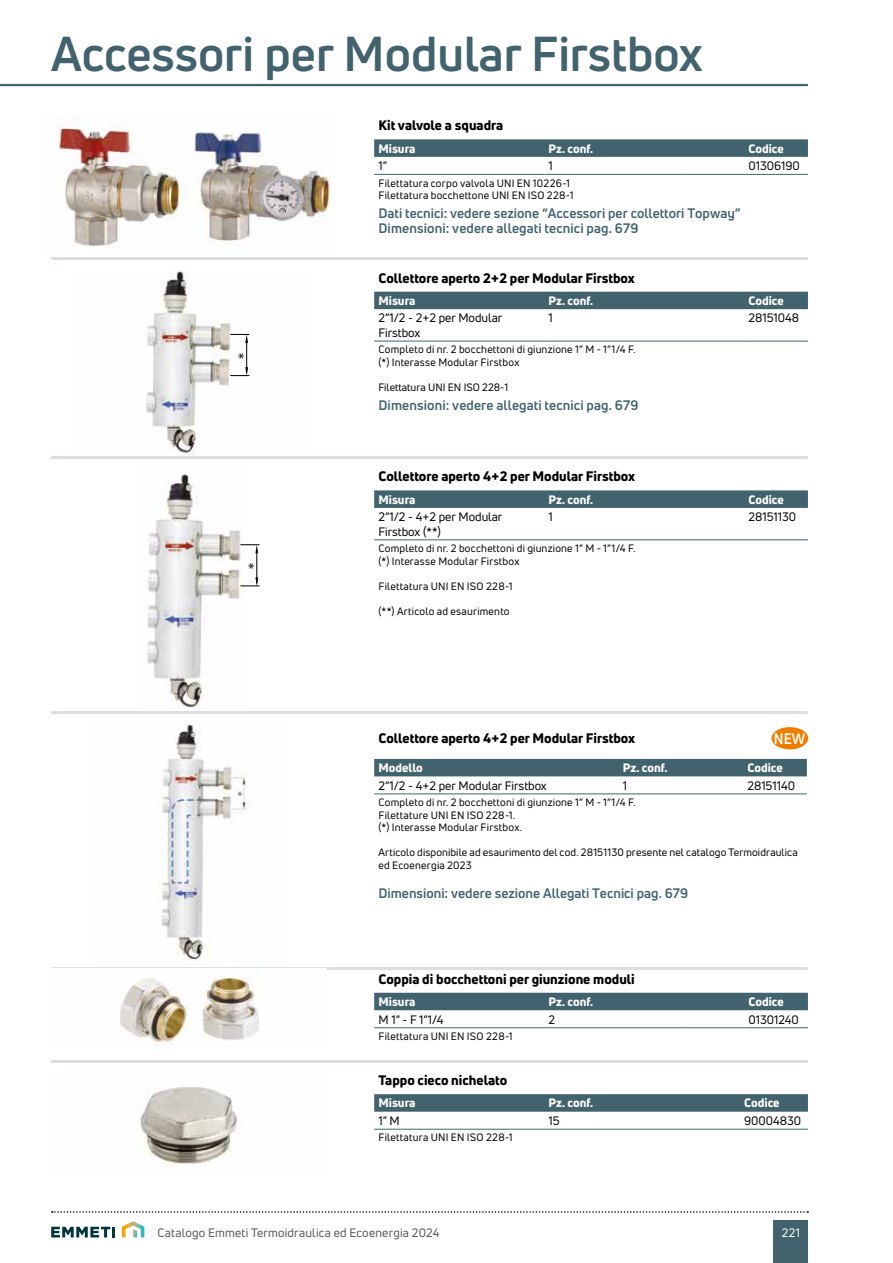
<style>
.page{position:relative;width:893px;height:1263px;background:#fff}
.page>*{position:absolute;margin:0;border:0;box-sizing:border-box;transform-origin:0 0}
.t1{font:700 48px "Uni Neue";color:#42636d}
.t2{font:300 condensed 17.4px "Univers";color:#000}
.t3{font:700 15px "Uni Neue";color:#fff;scale:.93 1}
.t4{font:800 13.5px "Uni Neue";color:#000}
.t5{font:700 13.5px/15.5px "Uni Neue";color:#42636d}
.t6{font:12px/14.4px "Uni Neue";color:#000}
.t7{font:800 12px "Uni Neue";color:#fff}
.t8{font:12px "Uni Neue";letter-spacing:.015em;color:#575756}
.t9{font:12px "Uni Neue";color:#fff}
.t10{font:10.5px/12.6px "Uni Neue";letter-spacing:.02em;color:#000}
.t11{font:10.5px "Uni Neue";color:#000}
</style>
<div class="page">
<hr style="left:0;top:84px;width:808px;height:2px;background:#42636d">
<svg style="left:122px;top:1221px;width:22px;height:16px"></svg>
<svg style="left:51px;top:1227px;width:64px;height:10px"></svg>
<div style="left:774px;top:1220px;width:34px;height:43px;background:#42636d"></div>
<svg style="left:52px;top:1211px;width:756px;height:2px"></svg>
<img style="left:57px;top:115px;width:274px;height:132px">
<svg style="left:374px;top:139px;width:434px;height:18px;background:#476770"></svg>
<hr style="left:374px;top:174px;width:170px;height:1px;background:#42636d">
<hr style="left:544px;top:174px;width:136px;height:1px;background:#42636d">
<hr style="left:680px;top:174px;width:64px;height:1px;background:#42636d">
<hr style="left:744px;top:174px;width:64px;height:1px;background:#42636d">
<hr style="left:51px;top:258px;width:757px;height:2px;background:#dbdfe3">
<img style="left:146px;top:271px;width:104px;height:184px">
<hr style="left:246px;top:343px;width:1px;height:30px;background:#000">
<svg style="left:231px;top:367px;width:18px;height:9px"></svg>
<svg style="left:231px;top:334px;width:18px;height:9px"></svg>
<div style="left:374px;top:292px;width:434px;height:17px;background:#42636d"></div>
<hr style="left:374px;top:341px;width:170px;height:1px;background:#42636d">
<hr style="left:544px;top:341px;width:136px;height:1px;background:#42636d">
<hr style="left:680px;top:341px;width:64px;height:1px;background:#42636d">
<hr style="left:744px;top:341px;width:64px;height:1px;background:#42636d">
<hr style="left:51px;top:456px;width:757px;height:3px;background:#dbdfe3">
<img style="left:139px;top:474px;width:110px;height:238px">
<hr style="left:257px;top:553px;width:1px;height:30px;background:#000">
<svg style="left:241px;top:577px;width:18px;height:10px"></svg>
<svg style="left:241px;top:544px;width:18px;height:9px"></svg>
<svg style="left:374px;top:490px;width:434px;height:18px;background:#476770"></svg>
<hr style="left:374px;top:539px;width:170px;height:1px;background:#42636d">
<hr style="left:544px;top:539px;width:136px;height:1px;background:#42636d">
<hr style="left:680px;top:539px;width:64px;height:1px;background:#42636d">
<hr style="left:744px;top:539px;width:64px;height:1px;background:#42636d">
<hr style="left:51px;top:712px;width:757px;height:2px;background:#dbdfe3">
<img style="left:158px;top:723px;width:88px;height:239px">
<svg style="left:772px;top:727px;width:37px;height:23px"></svg>
<div style="left:771px;top:727px;width:37px;height:22px;background:#ef7d00;border-radius:50%"></div>
<div style="left:374px;top:759px;width:433px;height:17px;background:#42636d"></div>
<hr style="left:374px;top:793px;width:245px;height:1px;background:#42636d">
<hr style="left:619px;top:793px;width:60px;height:1px;background:#42636d">
<hr style="left:679px;top:793px;width:64px;height:1px;background:#42636d">
<hr style="left:743px;top:793px;width:64px;height:1px;background:#42636d">
<hr style="left:51px;top:967px;width:757px;height:2px;background:#dbdfe3">
<img style="left:52px;top:968px;width:275px;height:76px">
<div style="left:374px;top:993px;width:434px;height:17px;background:#42636d"></div>
<hr style="left:374px;top:1027px;width:170px;height:1px;background:#42636d">
<hr style="left:544px;top:1027px;width:136px;height:1px;background:#42636d">
<hr style="left:680px;top:1027px;width:64px;height:1px;background:#42636d">
<hr style="left:744px;top:1027px;width:64px;height:1px;background:#42636d">
<hr style="left:51px;top:1060px;width:757px;height:2px;background:#dbdfe3">
<img style="left:139px;top:1087px;width:102px;height:78px">
<svg style="left:374px;top:1094px;width:434px;height:18px;background:#476770"></svg>
<hr style="left:374px;top:1129px;width:170px;height:1px;background:#42636d">
<hr style="left:544px;top:1129px;width:136px;height:1px;background:#42636d">
<hr style="left:680px;top:1129px;width:60px;height:1px;background:#42636d">
<hr style="left:740px;top:1129px;width:68px;height:1px;background:#42636d">
<h1 class="t1" style="left:51px;top:24px;width:653px">Accessori per Modular Firstbox</h1>
<h2 class="t2" style="left:237px;top:349px;width:9px">*</h2>
<h2 class="t2" style="left:247px;top:559px;width:9px">*</h2>
<p class="t4" style="left:378px;top:116px;width:126px">Kit valvole a squadra</p>
<p class="t7" style="left:378px;top:140px;width:38px">Misura</p>
<p class="t7" style="left:549px;top:140px;width:46px">Pz. conf.</p>
<p class="t7" style="left:748px;top:140px;width:37px">Codice</p>
<p class="t6" style="left:378px;top:158px;width:10px">1”</p>
<p class="t6" style="left:549px;top:158px;width:6px">1</p>
<p class="t6" style="left:748px;top:158px;width:53px">01306190</p>
<p class="t10" style="left:378px;top:176px;width:197px">Filettatura corpo valvola UNI EN 10226-1<br>Filettatura bocchettone UNI EN ISO 228-1</p>
<p class="t5" style="left:378px;top:205px;width:364px">Dati tecnici: vedere sezione “Accessori per collettori Topway”<br>Dimensioni: vedere allegati tecnici pag. 679</p>
<p class="t4" style="left:378px;top:269px;width:258px">Collettore aperto 2+2 per Modular Firstbox</p>
<p class="t7" style="left:378px;top:292px;width:38px">Misura</p>
<p class="t7" style="left:549px;top:292px;width:46px">Pz. conf.</p>
<p class="t7" style="left:748px;top:292px;width:37px">Codice</p>
<p class="t6" style="left:378px;top:311px;width:125px">2”1/2 - 2+2 per Modular<br>Firstbox</p>
<p class="t6" style="left:549px;top:311px;width:6px">1</p>
<p class="t6" style="left:748px;top:311px;width:52px">28151048</p>
<p class="t10" style="left:378px;top:343px;width:259px">Completo di nr. 2 bocchettoni di giunzione 1” M - 1”1/4 F. (*) Interasse Modular Firstbox</p>
<p class="t11" style="left:378px;top:381px;width:131px">Filettatura UNI EN ISO 228-1</p>
<p class="t5" style="left:378px;top:397px;width:262px">Dimensioni: vedere allegati tecnici pag. 679</p>
<p class="t4" style="left:378px;top:467px;width:258px">Collettore aperto 4+2 per Modular Firstbox</p>
<p class="t7" style="left:378px;top:491px;width:38px">Misura</p>
<p class="t7" style="left:549px;top:491px;width:46px">Pz. conf.</p>
<p class="t7" style="left:748px;top:491px;width:37px">Codice</p>
<p class="t6" style="left:378px;top:510px;width:125px">2”1/2 - 4+2 per Modular<br>Firstbox (**)</p>
<p class="t6" style="left:549px;top:510px;width:6px">1</p>
<p class="t6" style="left:748px;top:510px;width:49px">28151130</p>
<p class="t10" style="left:378px;top:542px;width:259px">Completo di nr. 2 bocchettoni di giunzione 1” M - 1”1/4 F. (*) Interasse Modular Firstbox</p>
<p class="t10" style="left:378px;top:580px;width:136px">Filettatura UNI EN ISO 228-1</p>
<p class="t10" style="left:378px;top:605px;width:133px">(**) Articolo ad esaurimento</p>
<p class="t4" style="left:378px;top:729px;width:258px">Collettore aperto 4+2 per Modular Firstbox</p>
<h3 class="t3" style="left:774px;top:729px;width:35px">NEW</h3>
<p class="t7" style="left:378px;top:760px;width:46px">Modello</p>
<p class="t7" style="left:623px;top:760px;width:46px">Pz. conf.</p>
<p class="t7" style="left:747px;top:760px;width:37px">Codice</p>
<p class="t6" style="left:378px;top:778px;width:170px">2”1/2 - 4+2 per Modular Firstbox</p>
<p class="t6" style="left:623px;top:778px;width:6px">1</p>
<p class="t6" style="left:747px;top:778px;width:49px">28151140</p>
<p class="t10" style="left:378px;top:796px;width:259px">Completo di nr. 2 bocchettoni di giunzione 1” M - 1”1/4 F.<br>Filettature UNI EN ISO 228-1.<br>(*) Interasse Modular Firstbox.</p>
<p class="t10" style="left:378px;top:846px;width:421px">Articolo disponibile ad esaurimento del cod. 28151130 presente nel catalogo Termoidraulica ed Ecoenergia 2023</p>
<p class="t5" style="left:378px;top:885px;width:311px">Dimensioni: vedere sezione Allegati Tecnici pag. 679</p>
<p class="t4" style="left:378px;top:970px;width:258px">Coppia di bocchettoni per giunzione moduli</p>
<p class="t7" style="left:378px;top:993px;width:38px">Misura</p>
<p class="t7" style="left:549px;top:993px;width:46px">Pz. conf.</p>
<p class="t7" style="left:748px;top:993px;width:37px">Codice</p>
<p class="t6" style="left:378px;top:1012px;width:66px">M 1” - F 1”1/4</p>
<p class="t6" style="left:549px;top:1012px;width:8px">2</p>
<p class="t6" style="left:748px;top:1012px;width:52px">01301240</p>
<p class="t10" style="left:378px;top:1030px;width:136px">Filettatura UNI EN ISO 228-1</p>
<p class="t4" style="left:378px;top:1071px;width:130px">Tappo cieco nichelato</p>
<p class="t7" style="left:378px;top:1095px;width:38px">Misura</p>
<p class="t7" style="left:549px;top:1095px;width:46px">Pz. conf.</p>
<p class="t7" style="left:744px;top:1095px;width:37px">Codice</p>
<p class="t6" style="left:378px;top:1113px;width:23px">1” M</p>
<p class="t6" style="left:548px;top:1113px;width:13px">15</p>
<p class="t6" style="left:744px;top:1113px;width:59px">90004830</p>
<p class="t10" style="left:378px;top:1131px;width:136px">Filettatura UNI EN ISO 228-1</p>
<p class="t8" style="left:157px;top:1226px;width:284px">Catalogo Emmeti Termoidraulica ed Ecoenergia 2024</p>
<p class="t9" style="left:782px;top:1225px;width:20px">221</p>
</div>
